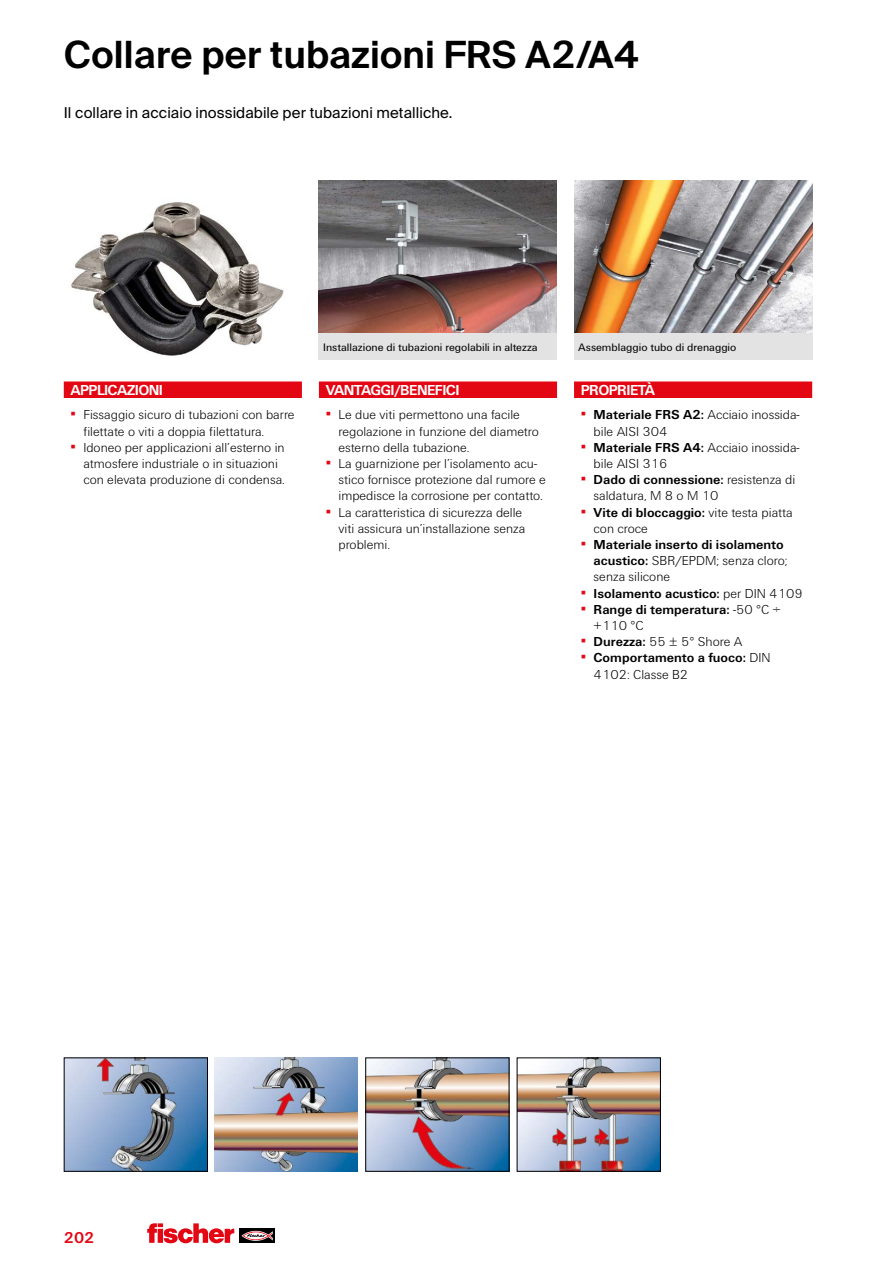
<style>
.page{position:relative;width:893px;height:1263px;background:#fff}
.page>*{position:absolute;margin:0;border:0;box-sizing:border-box;transform-origin:0 0}
.t1{font:600 37.5px "fischerstrong";letter-spacing:.005em;color:#000}
.t2{font:15px "fischerstrong";letter-spacing:.005em;color:#000}
.t3{font:700 15px "Fi We";letter-spacing:-.04em;color:#fff}
.t4{font:600 15px "fischerstrong";color:#e30613}
.t5{font:300 13.5px/16.2px "Fi We";color:#000}
.t6{font:700 13.5px/16.2px "Fi We";color:#000}
.t7{font:11.25px "Fi We";color:#000}
.s1{font-weight:400;color:#e30613}
.s2{font-weight:700}
.s3{font-weight:300}
</style>
<div class="page">
<div style="left:240px;top:1229px;width:35px;height:14px;background:#000"></div>
<svg style="left:241px;top:1231px;width:32px;height:10px"></svg>
<svg style="left:147px;top:1223px;width:87px;height:20px"></svg>
<img style="left:66px;top:1059px;width:140px;height:111px">
<div style="left:64px;top:1057px;width:144px;height:115px;border:1px solid #000"></div>
<img style="left:519px;top:1059px;width:140px;height:111px">
<div style="left:517px;top:1057px;width:144px;height:115px;border:1px solid #000"></div>
<img style="left:367px;top:1059px;width:140px;height:111px">
<div style="left:365px;top:1057px;width:144px;height:115px;border:1px solid #000"></div>
<img style="left:214px;top:1058px;width:144px;height:113px">
<img style="left:319px;top:180px;width:238px;height:153px">
<img style="left:574px;top:180px;width:238px;height:153px">
<div style="left:319px;top:333px;width:238px;height:27px;background:#e3e3e3"></div>
<div style="left:574px;top:333px;width:238px;height:27px;background:#e3e3e3"></div>
<div style="left:319px;top:381px;width:238px;height:17px;background:#e30613"></div>
<div style="left:64px;top:381px;width:238px;height:17px;background:#e30613"></div>
<div style="left:574px;top:381px;width:238px;height:17px;background:#e30613"></div>
<img style="left:71px;top:202px;width:213px;height:154px">
<h1 class="t1" style="left:64px;top:33px;width:577px">Collare per tubazioni FRS A2/A4</h1>
<p class="t2" style="left:64px;top:104px;width:390px">Il collare in acciaio inossidabile per tubazioni metalliche.</p>
<p class="t3" style="left:71px;top:381px;width:94px">APPLICAZIONI</p>
<p class="t5" style="left:83px;top:407px;width:213px;text-indent:-13px"><span class="s1">▪</span> Fissaggio sicuro di tubazioni con barre filettate o viti a doppia filettatura.</p>
<p class="t5" style="left:83px;top:439px;width:203px;text-indent:-13px"><span class="s1">▪</span> Idoneo per applicazioni all’esterno in atmosfere industriale o in situazioni con elevata produzione di condensa.</p>
<p class="t7" style="left:323px;top:341px;width:216px">Installazione di tubazioni regolabili in altezza</p>
<p class="t7" style="left:578px;top:341px;width:160px">Assemblaggio tubo di drenaggio</p>
<p class="t3" style="left:326px;top:381px;width:135px">VANTAGGI/BENEFICI</p>
<p class="t5" style="left:338px;top:407px;width:202px;text-indent:-13px"><span class="s1">▪</span> Le due viti permettono una facile regolazione in funzione del diametro esterno della tubazione.</p>
<p class="t5" style="left:338px;top:455px;width:209px;text-indent:-13px"><span class="s1">▪</span> La guarnizione per l’isolamento acu&shy;stico fornisce protezione dal rumore e impedisce la corrosione per contatto.</p>
<p class="t5" style="left:338px;top:504px;width:188px;text-indent:-13px"><span class="s1">▪</span> La caratteristica di sicurezza delle viti assicura un’installazione senza problemi.</p>
<p class="t3" style="left:581px;top:381px;width:76px">PROPRIETÀ</p>
<p class="t5" style="left:594px;top:407px;width:207px;text-indent:-13px"><span class="s1">▪</span> <span class="s2">Materiale FRS A2:</span> Acciaio inossida&shy;bile AISI 304</p>
<p class="t5" style="left:594px;top:439px;width:207px;text-indent:-13px"><span class="s1">▪</span> <span class="s2">Materiale FRS A4:</span> Acciaio inossida&shy;bile AISI 316</p>
<p class="t5" style="left:594px;top:472px;width:203px;text-indent:-13px"><span class="s1">▪</span> <span class="s2">Dado di connessione:</span> resistenza di saldatura, M 8 o M 10</p>
<p class="t5" style="left:594px;top:504px;width:201px;text-indent:-13px"><span class="s1">▪</span> <span class="s2">Vite di bloccaggio:</span> vite testa piatta con croce</p>
<p class="t6" style="left:594px;top:536px;width:195px;text-indent:-13px"><span class="s1">▪</span> Materiale inserto di isolamento acustico: <span class="s3">SBR/EPDM; senza cloro; senza silicone</span></p>
<p class="t6" style="left:581px;top:585px;width:223px"><span class="s1">▪</span> Isolamento acustico: <span class="s3">per DIN 4109</span></p>
<p class="t6" style="left:594px;top:601px;width:189px;text-indent:-13px"><span class="s1">▪</span> Range di temperatura: <span class="s3">-50 °C ÷ +110 °C</span></p>
<p class="t5" style="left:581px;top:634px;width:163px"><span class="s1">▪</span> <span class="s2">Durezza:</span> 55 ± 5° Shore A</p>
<p class="t6" style="left:594px;top:650px;width:178px;text-indent:-13px"><span class="s1">▪</span> Comportamento a fuoco: <span class="s3">DIN<br>4102: Classe B2</span></p>
<p class="t4" style="left:64px;top:1229px;width:32px">202</p>
</div>
